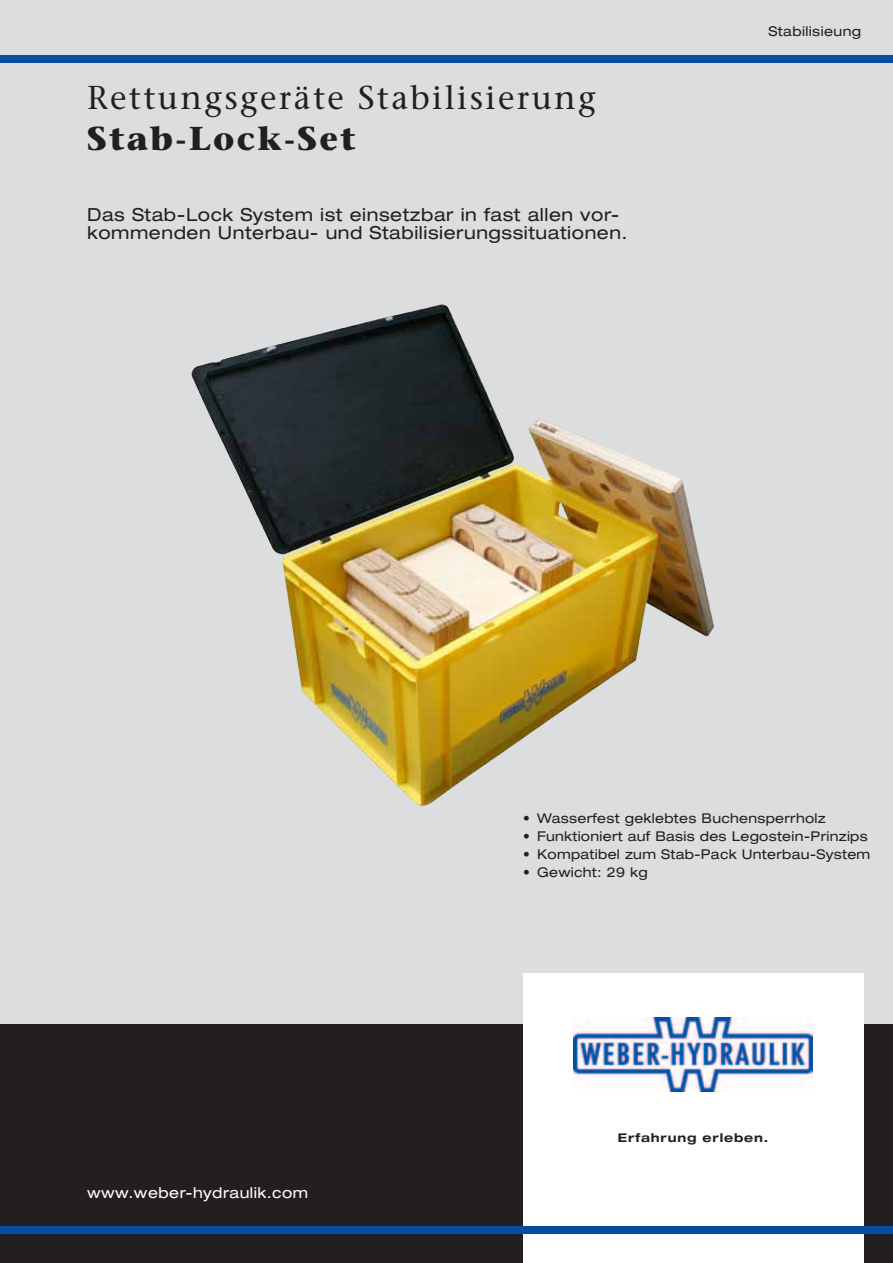
<style>
.page{position:relative;width:893px;height:1263px;background:#fff}
.page>*{position:absolute;margin:0;border:0;box-sizing:border-box;transform-origin:0 0}
.t1{font:500 33px "Stone Serif Std";letter-spacing:.07em;color:#231f20}
.t2{font:700 33px "Stone Serif Std";letter-spacing:.07em;color:#231f20}
.t3{font:expanded 18px/18px "Helvetica Neue LT Pro";letter-spacing:.03em;color:#231f20}
.t4{font:expanded 15px "Helvetica Neue LT Pro";letter-spacing:.03em;color:#fff}
.t5{font:expanded 13.5px "Helvetica Neue LT Pro";letter-spacing:.02em;color:#231f20}
.t6{font:700 expanded 12px "Helvetica Neue LT Pro";letter-spacing:.07em;color:#231f20}
</style>
<div class="page">
<div style="left:0;top:0;width:893px;height:1044px;background:#dcddde"></div>
<div style="left:0;top:1025px;width:893px;height:238px;background:#231f20"></div>
<div style="left:523px;top:973px;width:340px;height:290px;background:#fff"></div>
<img style="left:574px;top:1017px;width:239px;height:74px">
<div style="left:0;top:1226px;width:893px;height:7px;background:#034ea2"></div>
<div style="left:0;top:55px;width:893px;height:8px;background:#034ea2"></div>
<img style="left:191px;top:304px;width:523px;height:502px">
<h1 class="t1" style="left:87px;top:78px;width:510px">Rettungsgeräte Stabilisierung</h1>
<h1 class="t2" style="left:87px;top:118px;width:270px">Stab-Lock-Set</h1>
<h2 class="t3" style="left:87px;top:205px;width:542px">Das Stab-Lock System ist einsetzbar in fast allen vor&shy;kommenden Unterbau- und Stabilisierungssituationen.</h2>
<p class="t5" style="left:768px;top:23px;width:94px">Stabilisieung</p>
<p class="t5" style="left:523px;top:809px;width:304px">• Wasserfest geklebtes Buchensperrholz</p>
<p class="t5" style="left:523px;top:827px;width:346px">• Funktioniert auf Basis des Legostein-Prinzips</p>
<p class="t5" style="left:523px;top:845px;width:349px">• Kompatibel zum Stab-Pack Unterbau-System</p>
<p class="t5" style="left:523px;top:863px;width:126px">• Gewicht: 29 kg</p>
<p class="t4" style="left:87px;top:1183px;width:223px">www.weber-hydraulik.com</p>
<p class="t6" style="left:618px;top:1130px;width:152px">Erfahrung erleben.</p>
</div>
